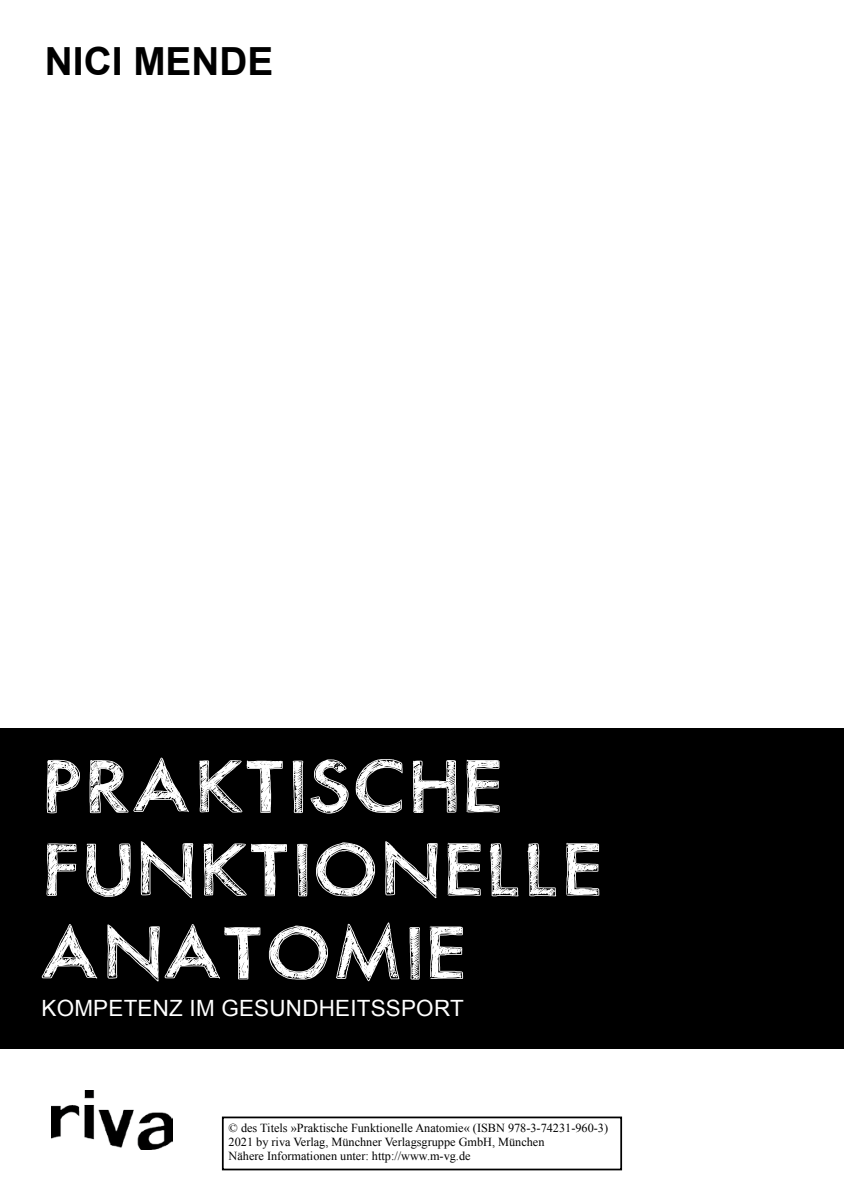
<style>
.page{position:relative;width:844px;height:1191px;background:#fff}
.page>*{position:absolute;margin:0;border:0;box-sizing:border-box;transform-origin:0 0}
.t1{font:700 38.85px "Arial";color:#000}
.t2{font:22.4px "Arial";letter-spacing:.01em;color:#fff}
._00_Biblio{font:12.25px/14px "Times New Roman";color:#000}
</style>
<div class="page">
<div style="left:0;top:728px;width:843px;height:320px;background:#000"></div>
<img style="left:52px;top:1090px;width:120px;height:59px">
<svg style="left:42px;top:922px;width:421px;height:59px"></svg>
<svg style="left:46px;top:841px;width:553px;height:57px"></svg>
<svg style="left:47px;top:757px;width:452px;height:56px"></svg>
<div style="left:222px;top:1116px;width:400px;height:54px;border:2px solid #000"></div>
<p class="t1" style="left:45px;top:35px;width:230px">NICI MENDE</p>
<p class="t2" style="left:42px;top:993px;width:423px">KOMPETENZ IM GESUNDHEITSSPORT</p>
<p class="_00_Biblio" style="left:228px;top:1120px;width:381px">© des Titels »Praktische Funktionelle Anatomie« (ISBN 978-3-74231-960-3)<br>2021 by riva Verlag, Münchner Verlagsgruppe GmbH, München<br>Nähere Informationen unter: http://www.m-vg.de</p>
</div>
